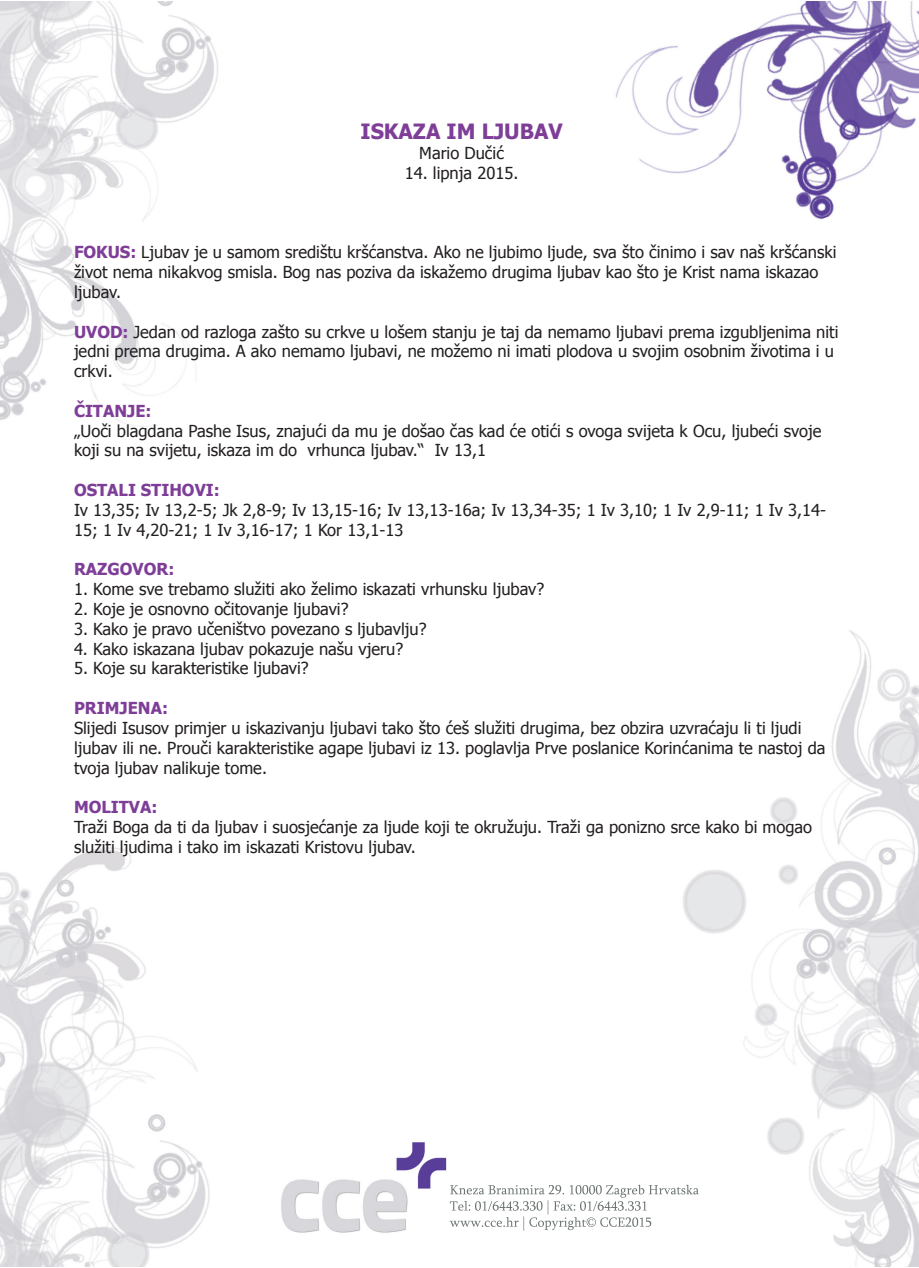
<style>
.page{position:relative;width:919px;height:1268px;background:#fff}
.page>*{position:absolute;margin:0;border:0;box-sizing:border-box;transform-origin:0 0}
.t1{font:700 21px "Tahoma";color:#7e3e98}
.t2{font:16.5px/19.8px "Tahoma";color:#231f20}
.t3{font:700 16.5px "Tahoma";color:#7e3e98}
.s1{font-weight:700;color:#7e3e98}
</style>
<div class="page">
<img style="left:0;top:1px;width:918px;height:1265px">
<img style="left:555px;top:1184px;width:89px;height:10px">
<img style="left:676px;top:1184px;width:22px;height:10px">
<img style="left:464px;top:1199px;width:175px;height:15px">
<svg style="left:642px;top:1200px;width:4px;height:10px"></svg>
<img style="left:484px;top:1216px;width:34px;height:10px">
<img style="left:523px;top:1216px;width:115px;height:14px">
<p class="t1" style="left:360px;top:117px;width:204px">ISKAZA IM LJUBAV</p>
<p class="t2" style="left:419px;top:143px;width:86px">Mario Dučić</p>
<p class="t2" style="left:405px;top:162px;width:115px">14. lipnja 2015.</p>
<p class="t2" style="left:74px;top:242px;width:764px"><span class="s1">FOKUS:</span> Ljubav je u samom središtu kršćanstva. Ako ne ljubimo ljude, sva što činimo i sav naš kršćanski život nema nikakvog smisla. Bog nas poziva da iskažemo drugima ljubav kao što je Krist nama iskazao ljubav.</p>
<p class="t2" style="left:74px;top:321px;width:765px"><span class="s1">UVOD:</span> Jedan od razloga zašto su crkve u lošem stanju je taj da nemamo ljubavi prema izgubljenima niti jedni prema drugima. A ako nemamo ljubavi, ne možemo ni imati plodova u svojim osobnim životima i u crkvi.</p>
<p class="t3" style="left:74px;top:399px;width:79px">ČITANJE:</p>
<p class="t2" style="left:74px;top:420px;width:748px">„Uoči blagdana Pashe Isus, znajući da mu je došao čas kad će otići s ovoga svijeta k Ocu, ljubeći svoje koji su na svijetu, iskaza im do vrhunca ljubav.“ Iv 13,1</p>
<p class="t3" style="left:74px;top:478px;width:147px">OSTALI STIHOVI:</p>
<p class="t2" style="left:74px;top:499px;width:753px">Iv 13,35; Iv 13,2-5; Jk 2,8-9; Iv 13,15-16; Iv 13,13-16a; Iv 13,34-35; 1 Iv 3,10; 1 Iv 2,9-11; 1 Iv 3,14-<br>15; 1 Iv 4,20-21; 1 Iv 3,16-17; 1 Kor 13,1-13</p>
<p class="t3" style="left:74px;top:557px;width:102px">RAZGOVOR:</p>
<p class="t2" style="left:74px;top:578px;width:471px">1. Kome sve trebamo služiti ako želimo iskazati vrhunsku ljubav?</p>
<p class="t2" style="left:74px;top:598px;width:276px">2. Koje je osnovno očitovanje ljubavi?</p>
<p class="t2" style="left:74px;top:618px;width:354px">3. Kako je pravo učeništvo povezano s ljubavlju?</p>
<p class="t2" style="left:74px;top:638px;width:330px">4. Kako iskazana ljubav pokazuje našu vjeru?</p>
<p class="t2" style="left:74px;top:657px;width:236px">5. Koje su karakteristike ljubavi?</p>
<p class="t3" style="left:74px;top:696px;width:95px">PRIMJENA:</p>
<p class="t2" style="left:74px;top:717px;width:752px">Slijedi Isusov primjer u iskazivanju ljubavi tako što ćeš služiti drugima, bez obzira uzvraćaju li ti ljudi ljubav ili ne. Prouči karakteristike agape ljubavi iz 13. poglavlja Prve poslanice Korinćanima te nastoj da tvoja ljubav nalikuje tome.</p>
<p class="t3" style="left:74px;top:795px;width:85px">MOLITVA:</p>
<p class="t2" style="left:74px;top:816px;width:739px">Traži Boga da ti da ljubav i suosjećanje za ljude koji te okružuju. Traži ga ponizno srce kako bi mogao služiti ljudima i tako im iskazati Kristovu ljubav.</p>
</div>
